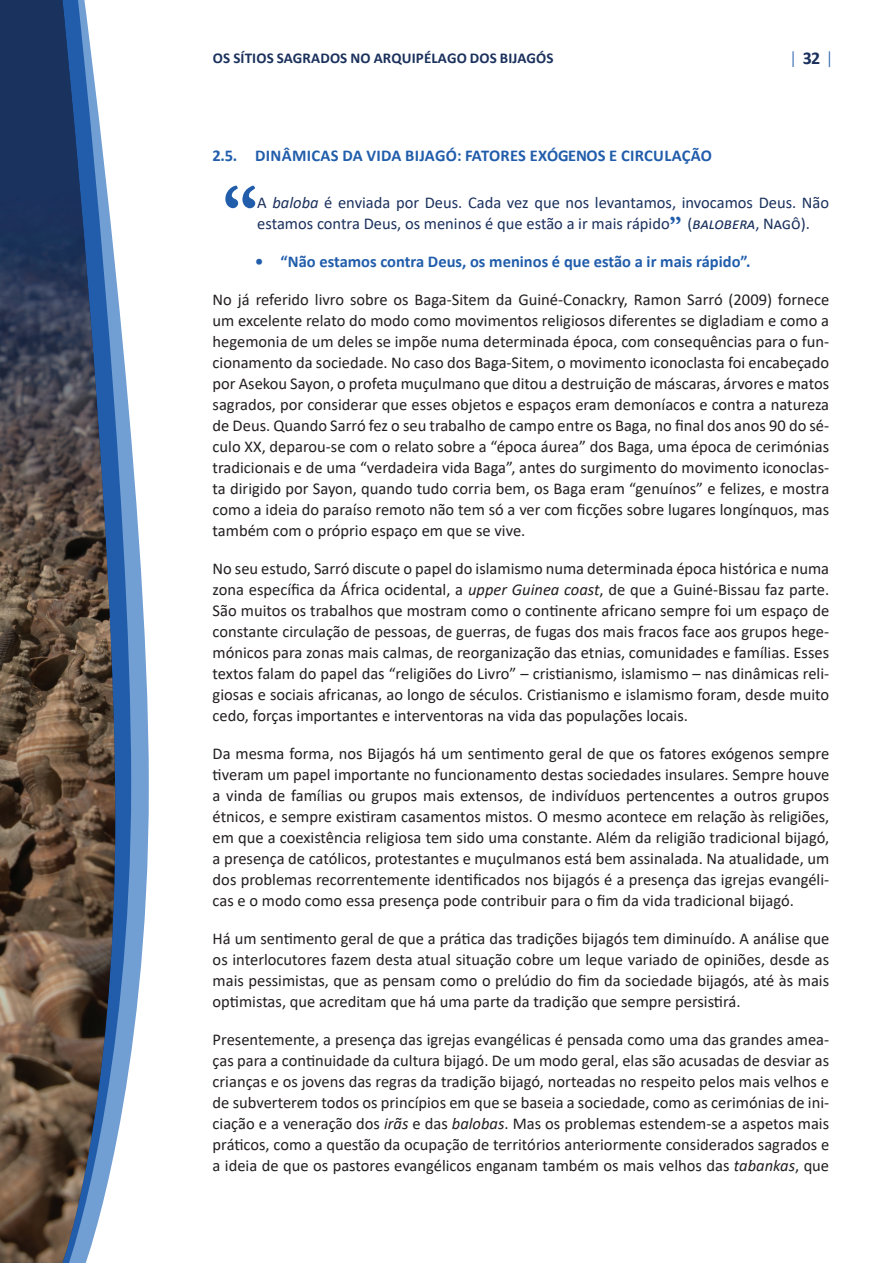
<style>
.page{position:relative;width:893px;height:1263px;background:#fff}
.page>*{position:absolute;margin:0;border:0;box-sizing:border-box;transform-origin:0 0}
.t1{font:700 72px "Garamond";color:#215dab}
.t2{font:300 18px "Calibri";color:#215dab}
.t3{font:16.5px/21px "Calibri";color:#231f20;text-align:justify}
.t4{font:16.5px/21px "Calibri";color:#1b315d}
.t5{font:700 16.5px "Calibri";color:#215dab}
.t6{font:700 16.5px "Calibri";letter-spacing:.02em;color:#215dab}
.t7{font:700 15px "Calibri";letter-spacing:.01em;color:#1b315d}
.s1{font-weight:700;color:#1b315d}
.s2{font-style:italic}
.s3{font-family:"Garamond";font-weight:700;font-size:24px;color:#215dab}
</style>
<div class="page">
<svg style="left:131px;top:436px;width:18px;height:618px;fill:#719ed3"></svg>
<svg style="left:115px;top:266px;width:16px;height:882px;background:#608dc6"></svg>
<img style="left:0;top:0;width:115px;height:1263px">
<p class="t7" style="left:213px;top:48px;width:342px">OS SÍTIOS SAGRADOS NO ARQUIPÉLAGO DOS BIJAGÓS</p>
<p class="t2" style="left:789px;top:47px;width:46px">| <span class="s1">32</span> |</p>
<p class="t6" style="left:213px;top:144px;width:501px">2.5. DINÂMICAS DA VIDA BIJAGÓ: FATORES EXÓGENOS E CIRCULAÇÃO</p>
<h1 class="t1" style="left:222px;top:160px;width:37px">“</h1>
<p class="t4" style="left:257px;top:191px;width:573px">A <span class="s2">baloba</span> é enviada por Deus. Cada vez que nos levantamos, invocamos Deus. Não estamos contra Deus, os meninos é que estão a ir mais rápido<span class="s3">”</span> (<span class="s2">balobera</span>, Nagô).</p>
<p class="t5" style="left:255px;top:250px;width:497px">• “Não estamos contra Deus, os meninos é que estão a ir mais rápido”.</p>
<p class="t3" style="left:213px;top:288px;width:618px">No já referido livro sobre os Baga-Sitem da Guiné-Conackry, Ramon Sarró (2009) fornece um excelente relato do modo como movimentos religiosos diferentes se digladiam e como a hegemonia de um deles se impõe numa determinada época, com consequências para o fun&shy;cionamento da sociedade. No caso dos Baga-Sitem, o movimento iconoclasta foi encabeçado por Asekou Sayon, o profeta muçulmano que ditou a destruição de máscaras, árvores e matos sagrados, por considerar que esses objetos e espaços eram demoníacos e contra a natureza de Deus. Quando Sarró fez o seu trabalho de campo entre os Baga, no final dos anos 90 do sé&shy;culo XX, deparou-se com o relato sobre a “época áurea” dos Baga, uma época de cerimónias tradicionais e de uma “verdadeira vida Baga”, antes do surgimento do movimento iconoclas&shy;ta dirigido por Sayon, quando tudo corria bem, os Baga eram “genuínos” e felizes, e mostra como a ideia do paraíso remoto não tem só a ver com ficções sobre lugares longínquos, mas também com o próprio espaço em que se vive.</p>
<p class="t3" style="left:213px;top:557px;width:618px">No seu estudo, Sarró discute o papel do islamismo numa determinada época histórica e numa zona específica da África ocidental, a <span class="s2">upper Guinea coast</span>, de que a Guiné-Bissau faz parte.<br>São muitos os trabalhos que mostram como o continente africano sempre foi um espaço de constante circulação de pessoas, de guerras, de fugas dos mais fracos face aos grupos hege&shy;mónicos para zonas mais calmas, de reorganização das etnias, comunidades e famílias. Esses textos falam do papel das “religiões do Livro” – cristianismo, islamismo – nas dinâmicas reli&shy;giosas e sociais africanas, ao longo de séculos. Cristianismo e islamismo foram, desde muito cedo, forças importantes e interventoras na vida das populações locais.</p>
<p class="t3" style="left:213px;top:742px;width:618px">Da mesma forma, nos Bijagós há um sentimento geral de que os fatores exógenos sempre tiveram um papel importante no funcionamento destas sociedades insulares. Sempre houve a vinda de famílias ou grupos mais extensos, de indivíduos pertencentes a outros grupos étnicos, e sempre existiram casamentos mistos. O mesmo acontece em relação às religiões, em que a coexistência religiosa tem sido uma constante. Além da religião tradicional bijagó, a presença de católicos, protestantes e muçulmanos está bem assinalada. Na atualidade, um dos problemas recorrentemente identificados nos bijagós é a presença das igrejas evangéli&shy;cas e o modo como essa presença pode contribuir para o fim da vida tradicional bijagó.</p>
<p class="t3" style="left:213px;top:928px;width:618px">Há um sentimento geral de que a prática das tradições bijagós tem diminuído. A análise que os interlocutores fazem desta atual situação cobre um leque variado de opiniões, desde as mais pessimistas, que as pensam como o prelúdio do fim da sociedade bijagós, até às mais optimistas, que acreditam que há uma parte da tradição que sempre persistirá.</p>
<p class="t3" style="left:213px;top:1029px;width:618px">Presentemente, a presença das igrejas evangélicas é pensada como uma das grandes amea&shy;ças para a continuidade da cultura bijagó. De um modo geral, elas são acusadas de desviar as crianças e os jovens das regras da tradição bijagó, norteadas no respeito pelos mais velhos e de subverterem todos os princípios em que se baseia a sociedade, como as cerimónias de ini&shy;ciação e a veneração dos <span class="s2">irãs</span> e das <span class="s2">balobas</span>. Mas os problemas estendem-se a aspetos mais práticos, como a questão da ocupação de territórios anteriormente considerados sagrados e a ideia de que os pastores evangélicos enganam também os mais velhos das <span class="s2">tabankas</span>, que</p>
</div>
